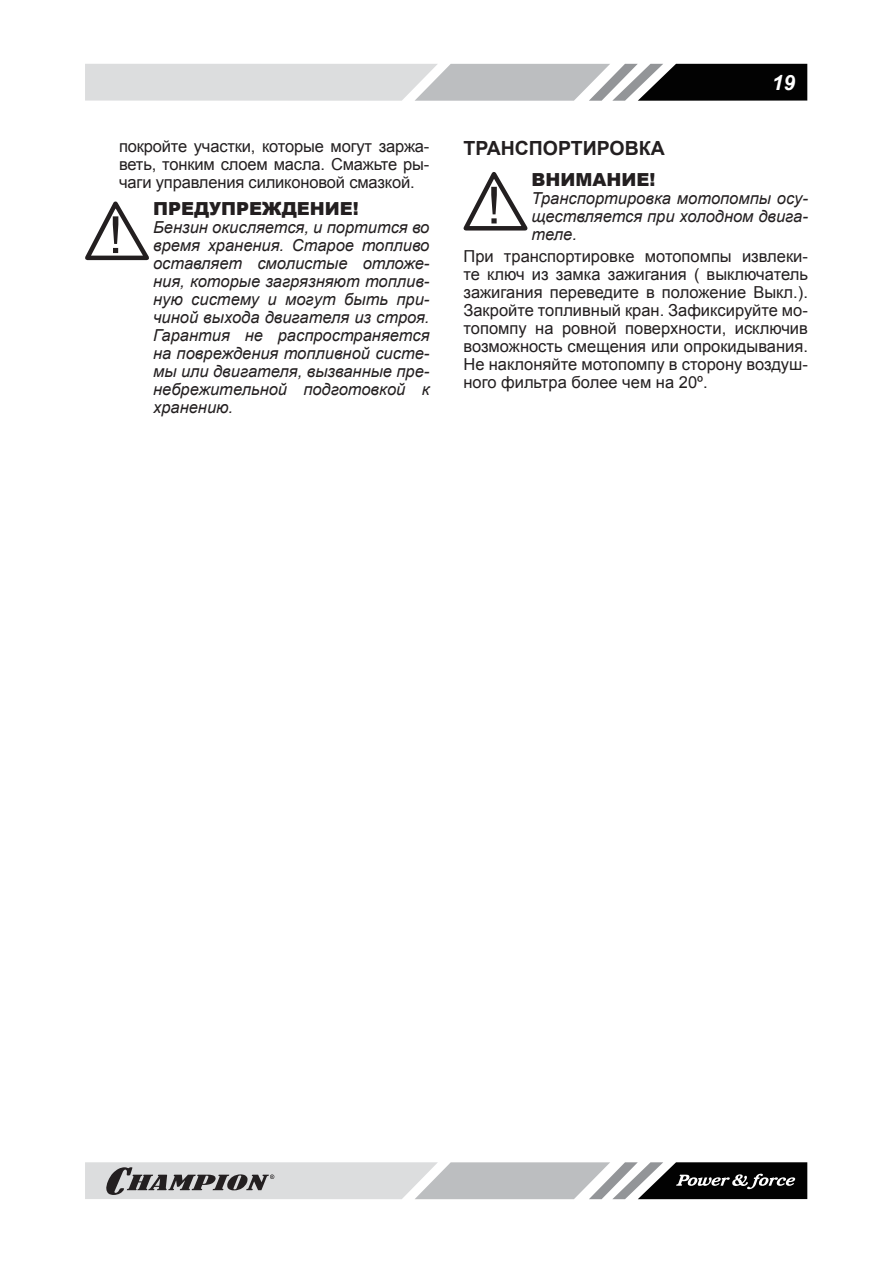
<style>
.page{position:relative;width:893px;height:1263px;background:#fff}
.page>*{position:absolute;margin:0;border:0;box-sizing:border-box;transform-origin:0 0}
.t1{font:italic 700 21px "Arial";color:#fff}
.t2{font:700 19.5px "Arial";color:#231f20}
.t3{font:900 18px "Arial";color:#231f20}
.t4{font:16.5px/18px "Arial";letter-spacing:-.01em;color:#231f20;text-align:justify}
.t5{font:italic 16.5px/18px "Arial";color:#231f20;text-align:justify}
</style>
<div class="page">
<svg style="left:85px;top:64px;width:722px;height:37px;background:#a8a9aa"></svg>
<svg style="left:85px;top:1162px;width:722px;height:37px;background:#a1a2a3"></svg>
<svg style="left:85px;top:201px;width:64px;height:60px"></svg>
<svg style="left:463px;top:172px;width:65px;height:59px"></svg>
<p class="t4" style="left:119px;top:138px;width:312px">покройте участки, которые могут заржа&shy;веть, тонким слоем масла. смажьте ры&shy;чаги управления силиконовой смазкой.</p>
<p class="t3" style="left:153px;top:196px;width:207px">ПРЕДУПРЕЖДЕНИЕ!</p>
<p class="t5" style="left:153px;top:219px;width:278px">Бензин окисляется, и портится во время хранения. Старое топливо оставляет смолистые отложе&shy;ния, которые загрязняют топлив&shy;ную систему и могут быть при&shy;чиной выхода двигателя из строя.<br>Гарантия не распространяется на повреждения топливной систе&shy;мы или двигателя, вызванные пре&shy;небрежительной подготовкой к хранению.</p>
<p class="t1" style="left:772px;top:70px;width:25px">19</p>
<p class="t2" style="left:463px;top:135px;width:203px">ТранСПорТироВка</p>
<p class="t3" style="left:531px;top:166px;width:125px">ВНИМАНИЕ!</p>
<p class="t5" style="left:531px;top:189px;width:278px">Транспортировка мотопомпы осу&shy;ществляется при холодном двига&shy;теле.</p>
<p class="t4" style="left:463px;top:247px;width:346px">При транспортировке мотопомпы извлеки&shy;те ключ из замка зажигания ( выключатель зажигания переведите в положение Выкл.).<br>Закройте топливный кран. Зафиксируйте мо&shy;топомпу на ровной поверхности, исключив возможность смещения или опрокидывания. не наклоняйте мотопомпу в сторону воздуш&shy;ного фильтра более чем на 20º.</p>
</div>
